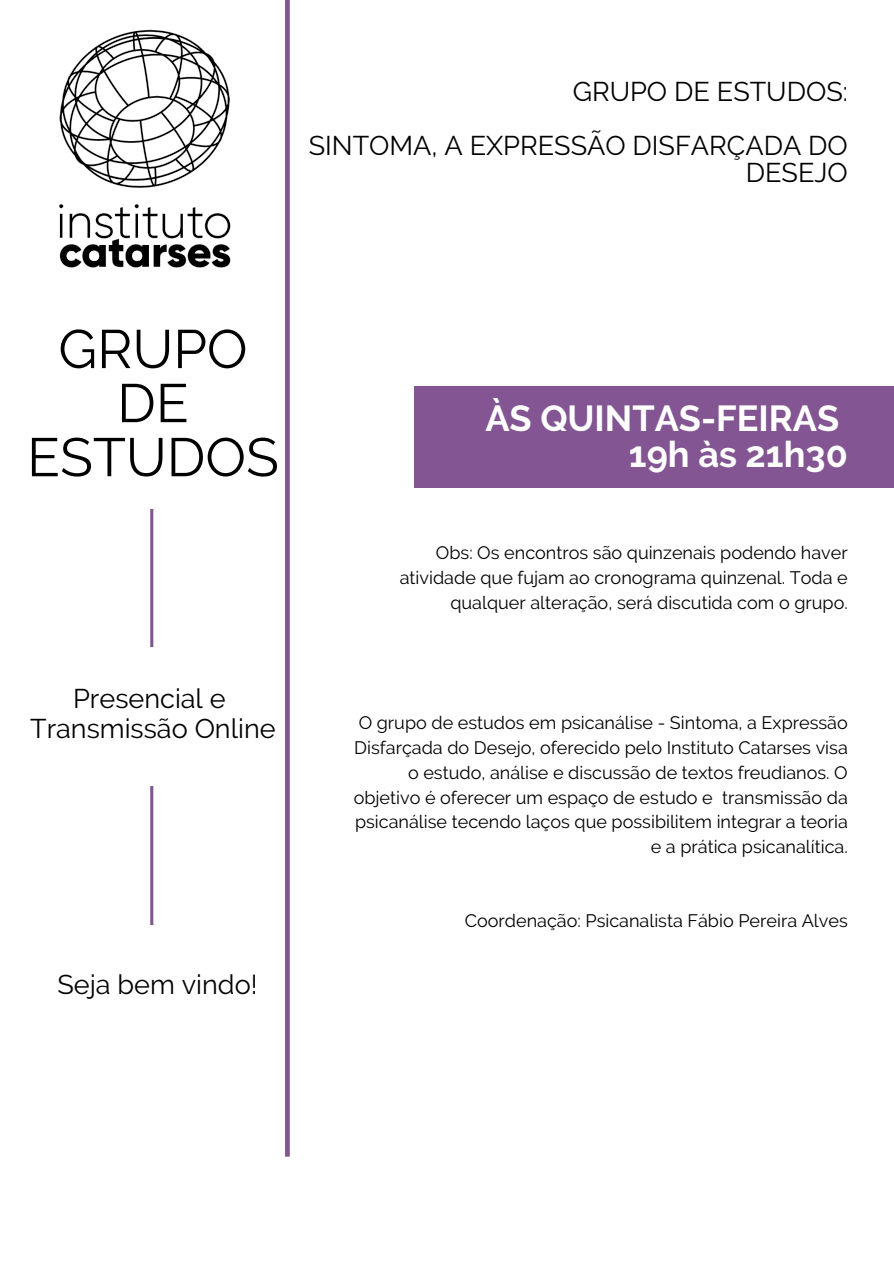
<style>
.page{position:relative;width:894px;height:1264px;background:#fff}
.page>*{position:absolute;margin:0;border:0;box-sizing:border-box;transform-origin:0 0}
.t1{font:54px/54px "Raleway";color:#000;text-align:center}
.t2{font:700 36px "Raleway";color:#fff}
.t3{font:27px/27px "Raleway";color:#000;text-align:right}
.t4{font:18px/24.8px "Raleway";color:#000;text-align:right}
</style>
<div class="page">
<svg style="left:150px;top:509px;width:4px;height:137px"></svg>
<svg style="left:285px;top:0;width:5px;height:1156px;background:#895d97"></svg>
<img style="left:59px;top:29px;width:172px;height:239px">
<svg style="left:150px;top:786px;width:4px;height:138px"></svg>
<div style="left:414px;top:386px;width:479px;height:101px;background:#835592"></div>
<p class="t3" style="left:572px;top:78px;width:276px">GRUPO DE ESTUDOS:</p>
<p class="t3" style="left:309px;top:132px;width:540px">SINTOMA, A EXPRESSÃO DISFARÇADA DO<br>DESEJO</p>
<p class="t1" style="left:58px;top:322px;width:190px">GRUPO</p>
<p class="t1" style="left:27px;top:376px;width:253px">DE<br>ESTUDOS</p>
<p class="t3" style="left:73px;top:685px;width:154px">Presencial e</p>
<p class="t3" style="left:30px;top:715px;width:247px">Transmissão Online</p>
<p class="t3" style="left:57px;top:971px;width:201px">Seja bem vindo!</p>
<p class="t2" style="left:485px;top:397px;width:355px">ÀS QUINTAS-FEIRAS</p>
<p class="t2" style="left:628px;top:433px;width:220px">19h às 21h30</p>
<p class="t4" style="left:399px;top:540px;width:449px">Obs: Os encontros são quinzenais podendo haver atividade que fujam ao cronograma quinzenal. Toda e qualquer alteração, será discutida com o grupo.</p>
<p class="t4" style="left:353px;top:710px;width:495px">O grupo de estudos em psicanálise - Sintoma, a Expressão Disfarçada do Desejo, oferecido pelo Instituto Catarses visa o estudo, análise e discussão de textos freudianos. O objetivo é oferecer um espaço de estudo e transmissão da psicanálise tecendo laços que possibilitem integrar a teoria e a prática psicanalítica.</p>
<p class="t4" style="left:464px;top:908px;width:384px">Coordenação: Psicanalista Fábio Pereira Alves</p>
</div>
